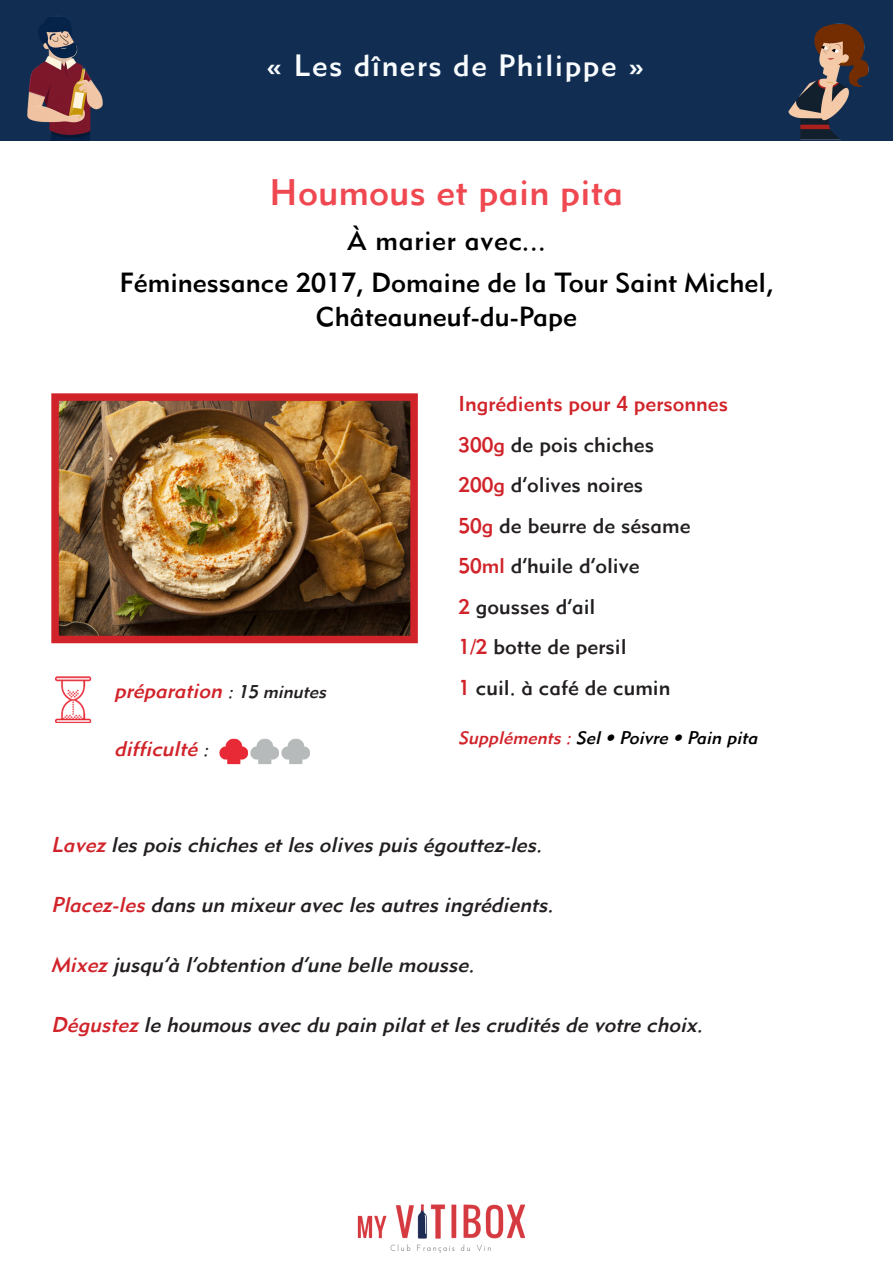
<style>
.page{position:relative;width:893px;height:1263px;background:#fff}
.page>*{position:absolute;margin:0;border:0;box-sizing:border-box;transform-origin:0 0}
.t1{font:36px "Metro Medium LT Two";letter-spacing:.01em;color:#ef4850}
.t2{font:30px "Metro Medium LT Two";letter-spacing:.05em;color:#f9fcfe}
.t3{font:27px "Metro Medium LT Two";color:#000001}
.t4{font:27px "Metro Medium LT Two";letter-spacing:.025em;color:#000001}
.t5{font:italic 21px "Metro Medium LT Two";color:#231f20}
.t6{font:21px "Metro Medium LT Two";color:#231f20}
.t7{font:italic 21px "Metro Medium LT Two";color:#d1232a}
.t8{font:21px "Metro Medium LT Two";color:#d1232a}
.t9{font:italic 18px "Metro Medium LT Two";color:#000}
.s1{color:#d1232a}
.s2{font-size:18px;color:#231f20}
</style>
<div class="page">
<div style="left:0;top:0;width:893px;height:140px;background:#112e52"></div>
<img style="left:27px;top:17px;width:76px;height:123px">
<img style="left:60px;top:402px;width:349px;height:232px">
<div style="left:51px;top:393px;width:367px;height:250px;border:8px solid #d1232a"></div>
<img style="left:788px;top:23px;width:81px;height:117px">
<img style="left:357px;top:1204px;width:168px;height:49px">
<img style="left:219px;top:738px;width:91px;height:27px">
<img style="left:55px;top:676px;width:37px;height:47px">
<p class="t2" style="left:266px;top:47px;width:380px">« Les dîners de Philippe »</p>
<p class="t1" style="left:270px;top:170px;width:355px">Houmous et pain pita</p>
<p class="t4" style="left:347px;top:224px;width:200px">À marier avec...</p>
<p class="t3" style="left:119px;top:266px;width:656px">Féminessance 2017, Domaine de la Tour Saint Michel,</p>
<p class="t3" style="left:316px;top:300px;width:263px">Châteauneuf-du-Pape</p>
<p class="t8" style="left:458px;top:391px;width:271px">Ingrédients pour 4 personnes</p>
<p class="t6" style="left:458px;top:432px;width:197px"><span class="s1">300g</span> de pois chiches</p>
<p class="t6" style="left:458px;top:472px;width:186px"><span class="s1">200g</span> d’olives noires</p>
<p class="t6" style="left:458px;top:513px;width:234px"><span class="s1">50g</span> de beurre de sésame</p>
<p class="t6" style="left:458px;top:553px;width:183px"><span class="s1">50ml</span> d’huile d’olive</p>
<p class="t6" style="left:458px;top:594px;width:138px"><span class="s1">2</span> gousses d’ail</p>
<p class="t6" style="left:458px;top:634px;width:170px"><span class="s1">1/2</span> botte de persil</p>
<p class="t7" style="left:114px;top:678px;width:218px">préparation <span class="s2">:15 minutes</span></p>
<p class="t6" style="left:458px;top:675px;width:214px"><span class="s1">1</span> cuil. à café de cumin</p>
<p class="t7" style="left:114px;top:736px;width:100px">difficulté <span class="s2">:</span></p>
<p class="t9" style="left:458px;top:727px;width:305px"><span class="s1">Suppléments:</span>Sel• Poivre • Pain pita</p>
<p class="t5" style="left:51px;top:832px;width:497px"><span class="s1">Lavez</span>lespoischichesetlesolivespuiségouttez-les.</p>
<p class="t5" style="left:51px;top:892px;width:509px"><span class="s1">Placez-les</span>dansun mixeuravec lesautresingrédients.</p>
<p class="t5" style="left:51px;top:952px;width:430px"><span class="s1">Mixez</span>jusqu’à l’obtention d’une belle mousse.</p>
<p class="t5" style="left:51px;top:1012px;width:658px"><span class="s1">Dégustez</span>le houmousavec du pain pilatetlescruditésde votre choix.</p>
</div>
